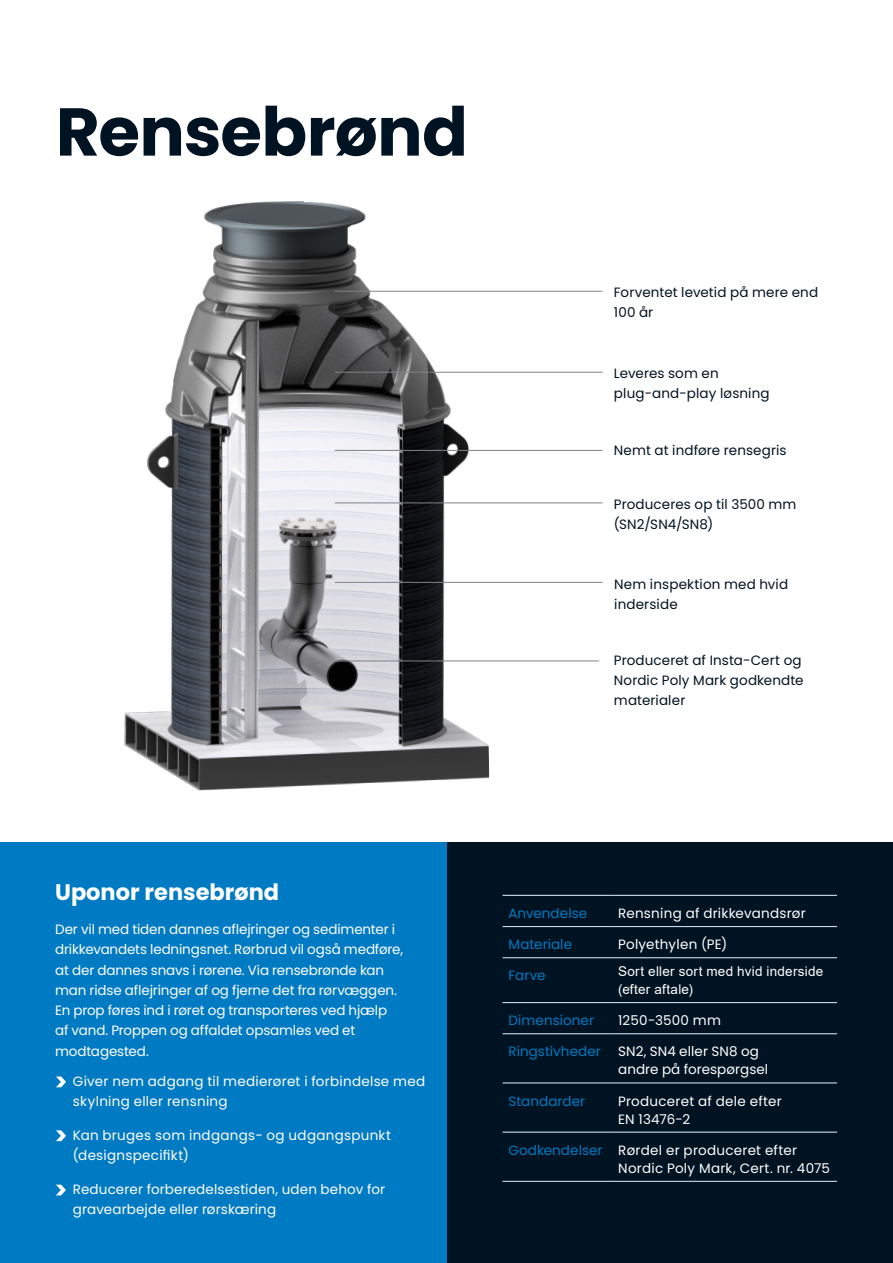
<style>
.page{position:relative;width:893px;height:1263px;background:#fff}
.page>*{position:absolute;margin:0;border:0;box-sizing:border-box;transform-origin:0 0}
.Large_Header_-_45pt{font:700 67.5px "Poppins";letter-spacing:-.01em;color:#001322}
.Subhead_-_15pt{font:700 22.5px "Poppins";color:#fff}
.Body_Copy_-_9pt{font:13.5px/20.2px "Poppins";letter-spacing:-.01em;color:#fff}
.Body_Copy_-_9pt-2{font:13.5px/20.2px "Poppins";letter-spacing:.01em;color:#001322}
.Body_text_2{font:13.5px/18px "Poppins";letter-spacing:.015em;color:#fff}
.Body_Copy_-_9pt-3{font:13.5px/20.2px "Poppins";letter-spacing:.02em;color:#fff}
.Body_text_2-2{font:13.5px "Poppins";letter-spacing:.005em;color:#007ac2}
.Body_Copy_-_9pt-4{font:13.5px/20.2px "Poppins";letter-spacing:.01em;color:#fff}
.Body_text_2-3{font:13.5px/18px "Arial";letter-spacing:.02em;color:#fff}
</style>
<div class="page">
<img style="left:124px;top:201px;width:365px;height:590px">
<div style="left:446px;top:842px;width:447px;height:421px;background:#001322"></div>
<div style="left:0;top:842px;width:446px;height:421px;background:#007ac2"></div>
<hr style="left:503px;top:895px;width:111px;height:1px;background:#cad9eb">
<hr style="left:614px;top:895px;width:223px;height:1px;background:#cad9eb">
<hr style="left:503px;top:926px;width:111px;height:1px;background:#cad9eb">
<hr style="left:614px;top:926px;width:223px;height:1px;background:#cad9eb">
<hr style="left:503px;top:957px;width:111px;height:1px;background:#cad9eb">
<hr style="left:614px;top:957px;width:223px;height:1px;background:#cad9eb">
<hr style="left:503px;top:1002px;width:111px;height:1px;background:#cad9eb">
<hr style="left:614px;top:1002px;width:223px;height:1px;background:#cad9eb">
<hr style="left:503px;top:1033px;width:111px;height:1px;background:#cad9eb">
<hr style="left:614px;top:1033px;width:223px;height:1px;background:#cad9eb">
<hr style="left:503px;top:1082px;width:111px;height:1px;background:#cad9eb">
<hr style="left:614px;top:1082px;width:223px;height:1px;background:#cad9eb">
<hr style="left:503px;top:1131px;width:111px;height:2px;background:#cad9eb">
<hr style="left:614px;top:1131px;width:223px;height:2px;background:#cad9eb">
<hr style="left:503px;top:1181px;width:111px;height:1px;background:#cad9eb">
<hr style="left:614px;top:1181px;width:223px;height:1px;background:#cad9eb">
<hr style="left:335px;top:582px;width:267px;height:1px;background:#808285">
<hr style="left:335px;top:450px;width:267px;height:1px;background:#808285">
<hr style="left:335px;top:372px;width:267px;height:1px;background:#808285">
<hr style="left:335px;top:291px;width:267px;height:1px;background:#808285">
<hr style="left:335px;top:503px;width:267px;height:1px;background:#808285">
<hr style="left:335px;top:661px;width:264px;height:1px;background:#808285">
<svg style="left:56px;top:1130px;width:10px;height:11px"></svg>
<svg style="left:56px;top:1076px;width:10px;height:11px"></svg>
<svg style="left:56px;top:1184px;width:10px;height:11px"></svg>
<p class="Large_Header_-_45pt" style="left:56px;top:93px;width:414px">Rensebrønd</p>
<p class="Body_Copy_-_9pt-2" style="left:614px;top:282px;width:206px">Forventet levetid på mere end<br>100 år</p>
<p class="Body_Copy_-_9pt-2" style="left:614px;top:363px;width:157px">Leveres som en plug-and-play løsning</p>
<p class="Body_Copy_-_9pt-2" style="left:614px;top:440px;width:174px">Nemt at indføre rensegris</p>
<p class="Body_Copy_-_9pt-2" style="left:614px;top:494px;width:184px">Produceres op til 3500 mm (SN2/SN4/SN8)</p>
<p class="Body_Copy_-_9pt-2" style="left:614px;top:574px;width:175px">Nem inspektion med hvid inderside</p>
<p class="Body_Copy_-_9pt-2" style="left:614px;top:650px;width:191px">Produceret af Insta-Cert og<br>Nordic Poly Mark godkendte materialer</p>
<p class="Subhead_-_15pt" style="left:55px;top:879px;width:225px">Uponor rensebrønd</p>
<p class="Body_Copy_-_9pt" style="left:55px;top:919px;width:349px">Der vil med tiden dannes aflejringer og sedimenter i drikkevandets ledningsnet. Rørbrud vil også medføre, at der dannes snavs i rørene. Via rensebrønde kan man ridse aflejringer af og fjerne det fra rørvæggen.<br>En prop føres ind i røret og transporteres ved hjælp af vand. Proppen og affaldet opsamles ved et modtagested.</p>
<p class="Body_Copy_-_9pt-3" style="left:73px;top:1071px;width:354px">Giver nem adgang til medierøret i forbindelse med skylning eller rensning</p>
<p class="Body_Copy_-_9pt-3" style="left:73px;top:1125px;width:320px">Kan bruges som indgangs- og udgangspunkt (designspecifikt)</p>
<p class="Body_Copy_-_9pt-4" style="left:73px;top:1179px;width:314px">Reducerer forberedelsestiden, uden behov for gravearbejde eller rørskæring</p>
<p class="Body_text_2-2" style="left:509px;top:905px;width:80px">Anvendelse</p>
<p class="Body_text_2" style="left:618px;top:904px;width:189px">Rensning af drikkevandsrør</p>
<p class="Body_text_2-2" style="left:509px;top:937px;width:65px">Materiale</p>
<p class="Body_text_2" style="left:618px;top:935px;width:110px">Polyethylen (PE)</p>
<p class="Body_text_2-2" style="left:509px;top:968px;width:39px">Farve</p>
<p class="Body_text_2-3" style="left:618px;top:962px;width:207px">Sort eller sort med hvid inderside (efter aftale)</p>
<p class="Body_text_2-2" style="left:509px;top:1013px;width:87px">Dimensioner</p>
<p class="Body_text_2" style="left:618px;top:1011px;width:104px">1250-3500 mm</p>
<p class="Body_text_2-2" style="left:509px;top:1044px;width:94px">Ringstivheder</p>
<p class="Body_text_2" style="left:618px;top:1043px;width:152px">SN2, SN4 eller SN8 og andre på forespørgsel</p>
<p class="Body_text_2-2" style="left:509px;top:1093px;width:78px">Standarder</p>
<p class="Body_text_2" style="left:618px;top:1092px;width:165px">Produceret af dele efter<br>EN 13476-2</p>
<p class="Body_text_2-2" style="left:509px;top:1142px;width:96px">Godkendelser</p>
<p class="Body_text_2" style="left:618px;top:1141px;width:213px">Rørdel er produceret efter<br>Nordic Poly Mark, Cert. nr. 4075</p>
</div>
